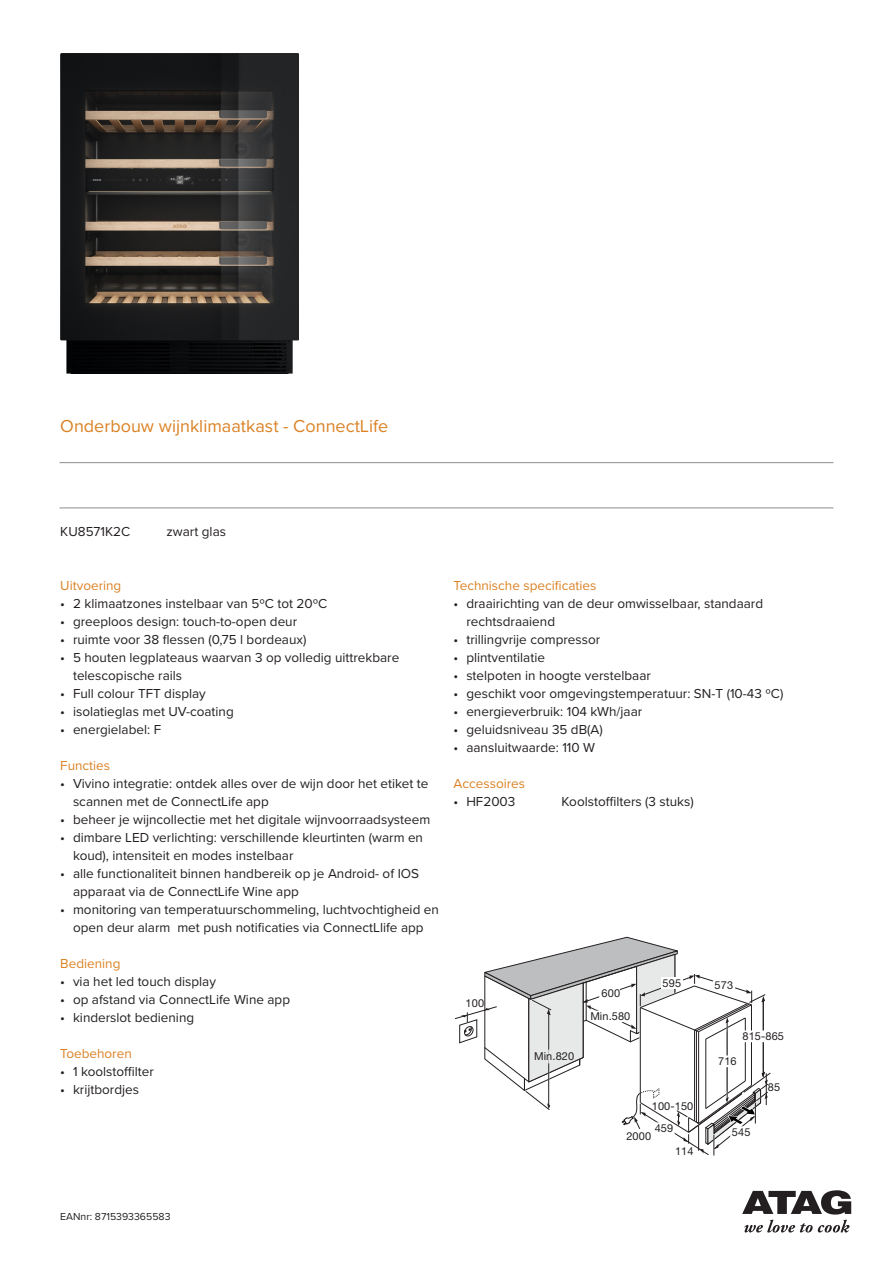
<style>
.page{position:relative;width:893px;height:1263px;background:#fff}
.page>*{position:absolute;margin:0;border:0;box-sizing:border-box;transform-origin:0 0}
.Productnaam{font:18px "Proxima Nova";color:#db8225}
.type_overzicht{font:13.5px/18px "Proxima Nova";color:#231f20}
.producttekst_tussenkop{font:13.5px "Proxima Nova";color:#db8225}
.t1{font:10.95px/23.5px "Helvetica Neue LT Std";letter-spacing:.01em;color:#231f20;text-align:center}
.EANnr{font:10.5px "Proxima Nova";color:#231f20}
</style>
<div class="page">
<hr style="left:60px;top:462px;width:773px;height:1px;background:#8a8c8f">
<hr style="left:60px;top:508px;width:773px;height:1px;background:#8a8c8f">
<svg style="left:744px;top:1220px;width:105px;height:12px"></svg>
<svg style="left:742px;top:1190px;width:109px;height:24px"></svg>
<img style="left:60px;top:53px;width:239px;height:321px">
<svg style="left:455px;top:937px;width:316px;height:218px"></svg>
<p class="Productnaam" style="left:60px;top:413px;width:330px">Onderbouw wijnklimaatkast - ConnectLife</p>
<p class="type_overzicht" style="left:60px;top:522px;width:72px">KU8571K2C</p>
<p class="type_overzicht" style="left:167px;top:522px;width:61px">zwart glas</p>
<p class="producttekst_tussenkop" style="left:60px;top:575px;width:63px">Uitvoering</p>
<p class="type_overzicht" style="left:60px;top:594px;width:269px">• 2 klimaatzones instelbaar van 5ºC tot 20ºC</p>
<p class="type_overzicht" style="left:60px;top:612px;width:238px">• greeploos design: touch-to-open deur</p>
<p class="type_overzicht" style="left:60px;top:630px;width:248px">• ruimte voor 38 flessen (0,75 l bordeaux)</p>
<p class="type_overzicht" style="left:73px;top:648px;width:328px;text-indent:-13px">• 5 houten legplateaus waarvan 3 op volledig uittrekbare telescopische rails</p>
<p class="type_overzicht" style="left:60px;top:684px;width:147px">• Full colour TFT display</p>
<p class="type_overzicht" style="left:60px;top:702px;width:175px">• isolatieglas met UV-coating</p>
<p class="type_overzicht" style="left:60px;top:720px;width:102px">• energielabel: F</p>
<p class="producttekst_tussenkop" style="left:60px;top:755px;width:51px">Functies</p>
<p class="type_overzicht" style="left:73px;top:774px;width:357px;text-indent:-13px">• Vivino integratie: ontdek alles over de wijn door het etiket te scannen met de ConnectLife app</p>
<p class="type_overzicht" style="left:60px;top:810px;width:371px">• beheer je wijncollectie met het digitale wijnvoorraadsysteem</p>
<p class="type_overzicht" style="left:73px;top:828px;width:352px;text-indent:-13px">• dimbare LED verlichting: verschillende kleurtinten (warm en koud), intensiteit en modes instelbaar</p>
<p class="type_overzicht" style="left:73px;top:864px;width:348px;text-indent:-13px">• alle functionaliteit binnen handbereik op je Android- of IOS apparaat via de ConnectLife Wine app</p>
<p class="type_overzicht" style="left:60px;top:900px;width:380px;text-align:center">• monitoring van temperatuurschommeling, luchtvochtigheid en open deur alarm met push notificaties via ConnectLlife app</p>
<p class="producttekst_tussenkop" style="left:60px;top:953px;width:62px">Bediening</p>
<p class="type_overzicht" style="left:60px;top:972px;width:157px">• via het led touch display</p>
<p class="type_overzicht" style="left:60px;top:990px;width:231px">• op afstand via ConnectLife Wine app</p>
<p class="type_overzicht" style="left:60px;top:1008px;width:135px">• kinderslot bediening</p>
<p class="producttekst_tussenkop" style="left:60px;top:1043px;width:73px">Toebehoren</p>
<p class="type_overzicht" style="left:60px;top:1062px;width:95px">• 1 koolstoffilter</p>
<p class="type_overzicht" style="left:60px;top:1080px;width:80px">• krijtbordjes</p>
<p class="producttekst_tussenkop" style="left:454px;top:575px;width:144px">Technische specificaties</p>
<p class="type_overzicht" style="left:466px;top:594px;width:298px;text-indent:-13px">• draairichting van de deur omwisselbaar, standaard rechtsdraaiend</p>
<p class="type_overzicht" style="left:454px;top:630px;width:148px">• trillingvrije compressor</p>
<p class="type_overzicht" style="left:454px;top:648px;width:93px">• plintventilatie</p>
<p class="type_overzicht" style="left:454px;top:666px;width:199px">• stelpoten in hoogte verstelbaar</p>
<p class="type_overzicht" style="left:454px;top:684px;width:331px">• geschikt voor omgevingstemperatuur: SN-T (10-43 ºC)</p>
<p class="type_overzicht" style="left:454px;top:702px;width:190px">• energieverbruik: 104 kWh/jaar</p>
<p class="type_overzicht" style="left:454px;top:720px;width:151px">• geluidsniveau 35 dB(A)</p>
<p class="type_overzicht" style="left:454px;top:738px;width:143px">• aansluitwaarde: 110 W</p>
<p class="producttekst_tussenkop" style="left:454px;top:773px;width:73px">Accessoires</p>
<p class="type_overzicht" style="left:454px;top:792px;width:63px">• HF2003</p>
<p class="type_overzicht" style="left:562px;top:792px;width:134px">Koolstoffilters (3 stuks)</p>
<p class="t1" style="left:466px;top:991px;width:20px">100</p>
<p class="t1" style="left:534px;top:1044px;width:42px">Min.820</p>
<p class="t1" style="left:590px;top:981px;width:42px">600<br>Min.580</p>
<p class="t1" style="left:663px;top:971px;width:20px">595</p>
<p class="t1" style="left:652px;top:1094px;width:43px">100-150</p>
<p class="t1" style="left:715px;top:973px;width:20px">573</p>
<p class="t1" style="left:742px;top:1024px;width:43px">815-865</p>
<p class="t1" style="left:718px;top:1049px;width:20px">716</p>
<p class="t1" style="left:768px;top:1075px;width:14px">85</p>
<p class="t1" style="left:655px;top:1116px;width:20px">459</p>
<p class="t1" style="left:732px;top:1120px;width:20px">545</p>
<p class="t1" style="left:626px;top:1124px;width:26px">2000</p>
<p class="t1" style="left:675px;top:1139px;width:20px">114</p>
<p class="EANnr" style="left:60px;top:1209px;width:112px">EANnr: 8715393365583</p>
</div>
